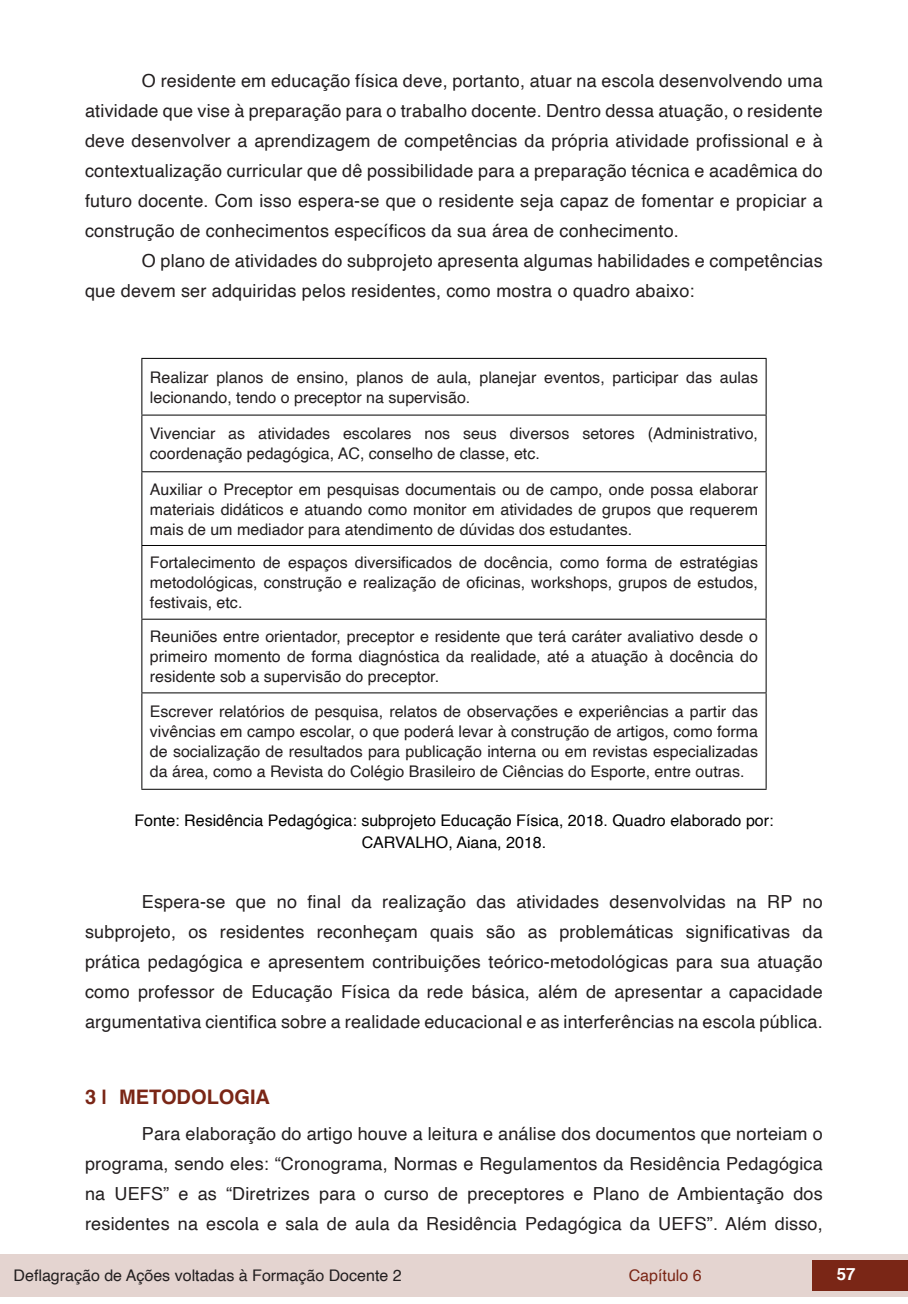
<style>
.page{position:relative;width:908px;height:1304px;background:#fff}
.page>*{position:absolute;margin:0;border:0;box-sizing:border-box;transform-origin:0 0}
.t1{font:700 20px "Helvetica";color:#7a2616}
.txt{font:18px/30px "Helvetica";letter-spacing:.01em;color:#231f20;text-align:justify}
.t2{font:700 16.8px "Helvetica";color:#fff}
.tab_txt_txt{font:16px/20px "Helvetica";color:#231f20;text-align:justify}
.info_tab_graf_imag{font:16px/22px "Helvetica";color:#000;text-align:center}
.t3{font:16px "Helvetica";color:#7a2616}
</style>
<div class="page">
<div style="left:0;top:1254px;width:906px;height:43px;background:#e4d4d0"></div>
<div style="left:812px;top:1261px;width:95px;height:30px;background:#7a2616"></div>
<hr style="left:141px;top:358px;width:625px;height:1px;background:#000">
<hr style="left:141px;top:415px;width:625px;height:1px;background:#000">
<hr style="left:141px;top:471px;width:625px;height:1px;background:#000">
<hr style="left:141px;top:545px;width:625px;height:1px;background:#000">
<hr style="left:141px;top:619px;width:625px;height:1px;background:#000">
<hr style="left:141px;top:692px;width:625px;height:1px;background:#000">
<hr style="left:141px;top:789px;width:625px;height:1px;background:#000">
<hr style="left:141px;top:359px;width:1px;height:56px;background:#000">
<hr style="left:141px;top:416px;width:1px;height:55px;background:#000">
<hr style="left:141px;top:472px;width:1px;height:73px;background:#000">
<hr style="left:141px;top:546px;width:1px;height:73px;background:#000">
<hr style="left:141px;top:620px;width:1px;height:72px;background:#000">
<hr style="left:141px;top:693px;width:1px;height:96px;background:#000">
<hr style="left:765px;top:359px;width:1px;height:56px;background:#000">
<hr style="left:765px;top:416px;width:1px;height:55px;background:#000">
<hr style="left:765px;top:472px;width:1px;height:73px;background:#000">
<hr style="left:765px;top:546px;width:1px;height:73px;background:#000">
<hr style="left:765px;top:620px;width:1px;height:72px;background:#000">
<hr style="left:765px;top:693px;width:1px;height:96px;background:#000">
<p class="txt" style="left:85px;top:66px;width:738px;text-indent:57px">O residente em educação física deve, portanto, atuar na escola desenvolvendo uma atividade que vise à preparação para o trabalho docente. Dentro dessa atuação, o residente deve desenvolver a aprendizagem de competências da própria atividade profissional e à contextualização curricular que dê possibilidade para a preparação técnica e acadêmica do futuro docente. Com isso espera-se que o residente seja capaz de fomentar e propiciar a construção de conhecimentos específicos da sua área de conhecimento.</p>
<p class="txt" style="left:85px;top:246px;width:738px;text-indent:57px">O plano de atividades do subprojeto apresenta algumas habilidades e competências que devem ser adquiridas pelos residentes, como mostra o quadro abaixo:</p>
<p class="tab_txt_txt" style="left:150px;top:368px;width:609px">Realizar planos de ensino, planos de aula, planejar eventos, participar das aulas lecionando, tendo o preceptor na supervisão.</p>
<p class="tab_txt_txt" style="left:150px;top:424px;width:609px">Vivenciar as atividades escolares nos seus diversos setores (Administrativo, coordenação pedagógica, AC, conselho de classe, etc.</p>
<p class="tab_txt_txt" style="left:150px;top:479px;width:609px">Auxiliar o Preceptor em pesquisas documentais ou de campo, onde possa elaborar materiais didáticos e atuando como monitor em atividades de grupos que requerem mais de um mediador para atendimento de dúvidas dos estudantes.</p>
<p class="tab_txt_txt" style="left:150px;top:553px;width:609px">Fortalecimento de espaços diversificados de docência, como forma de estratégias metodológicas, construção e realização de oficinas, workshops, grupos de estudos, festivais, etc.</p>
<p class="tab_txt_txt" style="left:150px;top:627px;width:609px">Reuniões entre orientador, preceptor e residente que terá caráter avaliativo desde o primeiro momento de forma diagnóstica da realidade, até a atuação à docência do residente sob a supervisão do preceptor.</p>
<p class="tab_txt_txt" style="left:150px;top:702px;width:609px">Escrever relatórios de pesquisa, relatos de observações e experiências a partir das vivências em campo escolar, o que poderá levar à construção de artigos, como forma de socialização de resultados para publicação interna ou em revistas especializadas da área, como a Revista do Colégio Brasileiro de Ciências do Esporte, entre outras.</p>
<p class="info_tab_graf_imag" style="left:134px;top:810px;width:640px">Fonte: Residência Pedagógica: subprojeto Educação Física, 2018. Quadro elaborado por:<br>CARVALHO, Aiana, 2018.</p>
<p class="txt" style="left:85px;top:888px;width:738px;text-indent:57px">Espera-se que no final da realização das atividades desenvolvidas na RP no subprojeto, os residentes reconheçam quais são as problemáticas significativas da prática pedagógica e apresentem contribuições teórico-metodológicas para sua atuação como professor de Educação Física da rede básica, além de apresentar a capacidade argumentativa cientifica sobre a realidade educacional e as interferências na escola pública.</p>
<p class="t1" style="left:85px;top:1081px;width:186px">3 | METODOLOGIA</p>
<p class="txt" style="left:85px;top:1119px;width:738px;text-indent:57px">Para elaboração do artigo houve a leitura e análise dos documentos que norteiam o programa, sendo eles: “Cronograma, Normas e Regulamentos da Residência Pedagógica na UEFS” e as “Diretrizes para o curso de preceptores e Plano de Ambientação dos residentes na escola e sala de aula da Residência Pedagógica da UEFS”. Além disso,</p>
<p class="tab_txt_txt" style="left:14px;top:1266px;width:389px">Deflagração de Ações voltadas à Formação Docente 2</p>
<p class="t3" style="left:628px;top:1263px;width:74px">Capítulo 6</p>
<p class="t2" style="left:836px;top:1261px;width:20px">57</p>
</div>
